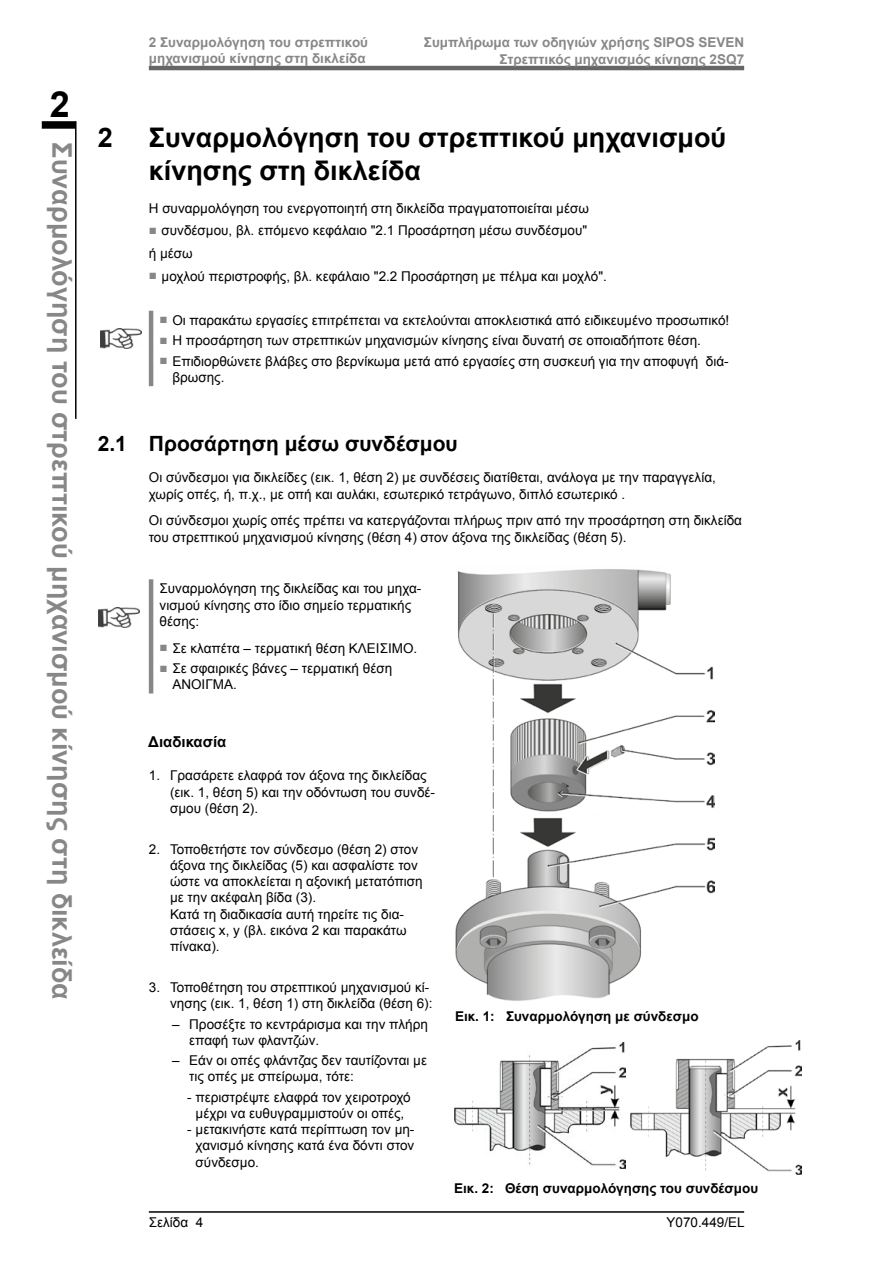
<style>
.page{position:relative;width:893px;height:1263px;background:#fff}
.page>*{position:absolute;margin:0;border:0;box-sizing:border-box;transform-origin:0 0}
.t1{font:700 36px "Arial";color:#000}
.t2{font:700 27px/32.4px "Arial";color:#000}
.t3{font:700 27px "Arial";color:#878787}
.t4{font:700 21px "Arial";color:#000}
.t5{font:700 15px "Arial";color:#000}
.t6{font:13.5px/16.2px "Arial";color:#000}
.t7{font:700 13.5px/16.5px "Arial";color:#878787;text-align:right}
.t8{font:700 13.5px "Arial";color:#000}
.s1{color:#878787}
</style>
<div class="page">
<hr style="left:149px;top:66px;width:595px;height:4px;background:#666">
<hr style="left:149px;top:1211px;width:595px;height:2px;background:#000">
<div style="left:42px;top:121px;width:34px;height:8px;background:#000"></div>
<hr style="left:75px;top:121px;width:2px;height:298px;background:#000">
<hr style="left:149px;top:311px;width:4px;height:75px;background:#878787">
<img style="left:101px;top:328px;width:41px;height:20px">
<hr style="left:149px;top:579px;width:4px;height:114px;background:#878787">
<img style="left:99px;top:607px;width:41px;height:20px">
<img style="left:455px;top:569px;width:260px;height:432px">
<img style="left:454px;top:1042px;width:171px;height:126px">
<img style="left:631px;top:1041px;width:171px;height:133px">
<h1 class="t1" style="left:50px;top:80px;width:22px">2</h1>
<h2 class="t3" style="left:80px;top:142px;width:859px;rotate:90deg">Συναρμολόγηση του στρεπτικού μηχανισμού κίνησης στη δικλείδα</h2>
<p class="t7" style="left:149px;top:35px;width:221px;text-align:left">2 Συναρμολόγηση του στρεπτικού μηχανισμού κίνησης στη δικλείδα</p>
<p class="t7" style="left:424px;top:35px;width:322px">Συμπλήρωμα των οδηγιών χρήσης SIPOS SEVEN<br>Στρεπτικός μηχανισμός κίνησης 2SQ7</p>
<h2 class="t2" style="left:98px;top:122px;width:17px">2</h2>
<h2 class="t2" style="left:149px;top:122px;width:579px">Συναρμολόγηση του στρεπτικού μηχανισμού κίνησης στη δικλείδα</h2>
<p class="t6" style="left:149px;top:200px;width:442px">Η συναρμολόγηση του ενεργοποιητή στη δικλείδα πραγματοποιείται μέσω</p>
<p class="t6" style="left:149px;top:220px;width:440px;line-height:22.5px"><span class="s1">■</span> συνδέσμου, βλ. επόμενο κεφάλαιο "2.1 Προσάρτηση μέσω συνδέσμου" ή μέσω</p>
<p class="t6" style="left:149px;top:268px;width:460px"><span class="s1">■</span> μοχλού περιστροφής, βλ. κεφάλαιο "2.2 Προσάρτηση με πέλμα και μοχλό".</p>
<p class="t6" style="left:160px;top:312px;width:571px"><span class="s1">■</span> Οι παρακάτω εργασίες επιτρέπεται να εκτελούνται αποκλειστικά από ειδικευμένο προσωπικό!</p>
<p class="t6" style="left:160px;top:333px;width:543px"><span class="s1">■</span> Η προσάρτηση των στρεπτικών μηχανισμών κίνησης είναι δυνατή σε οποιαδήποτε θέση.</p>
<p class="t6" style="left:172px;top:353px;width:558px;text-indent:-13px"><span class="s1">■</span> Επιδιορθώνετε βλάβες στο βερνίκωμα μετά από εργασίες στη συσκευή για την αποφυγή διά&shy;βρωσης.</p>
<h3 class="t4" style="left:98px;top:430px;width:361px">2.1 Προσάρτηση μέσω συνδέσμου</h3>
<p class="t6" style="left:149px;top:470px;width:569px">Οι σύνδεσμοι για δικλείδες (εικ. 1, θέση 2) με συνδέσεις διατίθεται, ανάλογα με την παραγγελία, χωρίς οπές, ή, π.χ., με οπή και αυλάκι, εσωτερικό τετράγωνο, διπλό εσωτερικό .</p>
<p class="t6" style="left:149px;top:513px;width:595px">Οι σύνδεσμοι χωρίς οπές πρέπει να κατεργάζονται πλήρως πριν από την προσάρτηση στη δικλείδα του στρεπτικού μηχανισμού κίνησης (θέση 4) στον άξονα της δικλείδας (θέση 5).</p>
<p class="t6" style="left:160px;top:581px;width:263px">Συναρμολόγηση της δικλείδας και του μηχα&shy;νισμού κίνησης στο ίδιο σημείο τερματικής θέσης:</p>
<p class="t6" style="left:160px;top:640px;width:259px"><span class="s1">■</span> Σε κλαπέτα – τερματική θέση ΚΛΕΙΣΙΜΟ.</p>
<p class="t6" style="left:172px;top:660px;width:221px;text-indent:-13px"><span class="s1">■</span> Σε σφαιρικές βάνες – τερματική θέση<br>ΑΝΟΙΓΜΑ.</p>
<p class="t5" style="left:148px;top:732px;width:80px">Διαδικασία</p>
<p class="t6" style="left:170px;top:768px;width:266px;text-indent:-21px">1. Γρασάρετε ελαφρά τον άξονα της δικλείδας (εικ. 1, θέση 5) και την οδόντωση του συνδέ&shy;σμου (θέση 2).</p>
<p class="t6" style="left:170px;top:841px;width:254px;text-indent:-21px">2. Τοποθετήστε τον σύνδεσμο (θέση 2) στον άξονα της δικλείδας (5) και ασφαλίστε τον ώστε να αποκλείεται η αξονική μετατόπιση με την ακέφαλη βίδα (3).<br>Κατά τη διαδικασία αυτή τηρείτε τις δια&shy;στάσεις x, y (βλ. εικόνα 2 και παρακάτω πίνακα).</p>
<p class="t6" style="left:149px;top:979px;width:285px;text-align:right">3. Τοποθέτηση του στρεπτικού μηχανισμού κί&shy;νησης (εικ. 1, θέση 1) στη δικλείδα (θέση 6):</p>
<p class="t6" style="left:189px;top:1016px;width:240px;text-indent:-17px">– Προσέξτε το κεντράρισμα και την πλήρη επαφή των φλαντζών.</p>
<p class="t6" style="left:189px;top:1052px;width:239px;text-indent:-17px">– Εάν οι οπές φλάντζας δεν ταυτίζονται με τις οπές με σπείρωμα, τότε:</p>
<p class="t6" style="left:187px;top:1089px;width:225px;text-align:center">- περιστρέψτε ελαφρά τον χειροτροχό μέχρι να ευθυγραμμιστούν οι οπές,</p>
<p class="t6" style="left:196px;top:1121px;width:220px;text-align:justify;text-indent:-9px">- μετακινήστε κατά περίπτωση τον μη&shy;χανισμό κίνησης κατά ένα δόντι στον σύνδεσμο.</p>
<p class="t8" style="left:455px;top:1007px;width:245px">Εικ. 1: Συναρμολόγηση με σύνδεσμο</p>
<p class="t8" style="left:454px;top:1179px;width:306px">Εικ. 2: Θέση συναρμολόγησης του συνδέσμου</p>
<p class="t6" style="left:149px;top:1214px;width:56px">Σελίδα 4</p>
<p class="t6" style="left:667px;top:1214px;width:80px">Y070.449/EL</p>
</div>
